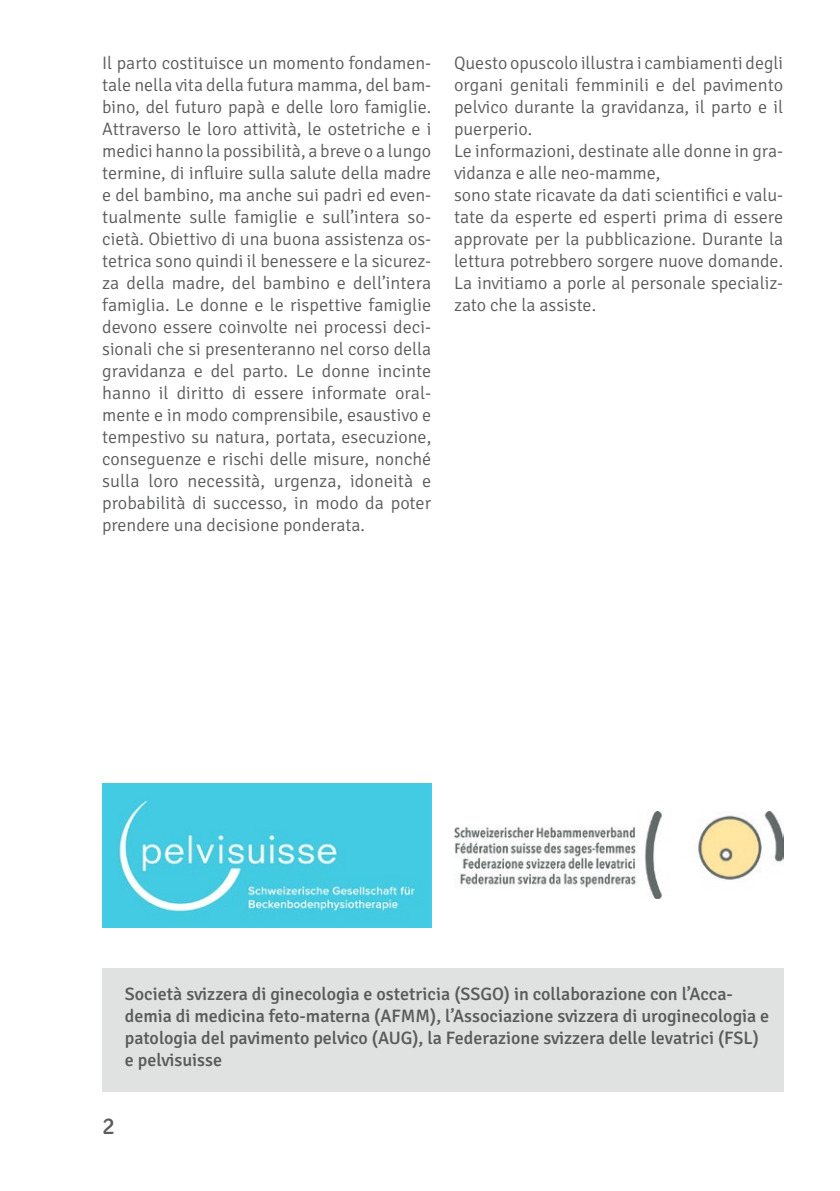
<style>
.page{position:relative;width:840px;height:1191px;background:#fff}
.page>*{position:absolute;margin:0;border:0;box-sizing:border-box;transform-origin:0 0}
.t1{font:24px "Signika";color:#5a5c5b}
.t2{font:300 18px/22px "Signika";color:#5a5c5b;text-align:justify}
.t3{font:500 18px/22px "Signika";color:#5a5c5b}
</style>
<div class="page">
<div style="left:102px;top:968px;width:680px;height:123px;background:#e0e2e2"></div>
<img style="left:102px;top:783px;width:329px;height:144px">
<img style="left:454px;top:811px;width:328px;height:88px">
<p class="t2" style="left:102px;top:51px;width:330px">Il parto costituisce un momento fondamen&shy;tale nella vita della futura mamma, del bam&shy;bino, del futuro papà e delle loro famiglie.<br>Attraverso le loro attività, le ostetriche e i medici hanno la possibilità, a breve o a lungo termine, di influire sulla salute della madre e del bambino, ma anche sui padri ed even&shy;tualmente sulle famiglie e sull’intera so&shy;cietà. Obiettivo di una buona assistenza os&shy;tetrica sono quindi il benessere e la sicurez&shy;za della madre, del bambino e dell’intera famiglia. Le donne e le rispettive famiglie devono essere coinvolte nei processi deci&shy;sionali che si presenteranno nel corso della gravidanza e del parto. Le donne incinte hanno il diritto di essere informate oral&shy;mente e in modo comprensibile, esaustivo e tempestivo su natura, portata, esecuzione, conseguenze e rischi delle misure, nonché sulla loro necessità, urgenza, idoneità e probabilità di successo, in modo da poter prendere una decisione ponderata.</p>
<p class="t2" style="left:454px;top:51px;width:330px;text-align:left">Questo opuscolo illustra i cambiamenti degli organi genitali femminili e del pavimento pelvico durante la gravidanza, il parto e il puerperio.<br>Le informazioni, destinate alle donne in gra&shy;vidanza e alle neo-mamme,<br>sono state ricavate da dati scientifici e valu&shy;tate da esperte ed esperti prima di essere approvate per la pubblicazione. Durante la lettura potrebbero sorgere nuove domande.<br>La invitiamo a porle al personale specializ&shy;zato che la assiste.</p>
<p class="t3" style="left:125px;top:982px;width:645px">Società svizzera di ginecologia e ostetricia (SSGO) in collaborazione con l’Acca&shy;demia di medicina feto-materna (AFMM), l’Associazione svizzera di uroginecologia e patologia del pavimento pelvico (AUG), la Federazione svizzera delle levatrici (FSL) e pelvisuisse</p>
<h1 class="t1" style="left:102px;top:1108px;width:14px">2</h1>
</div>
